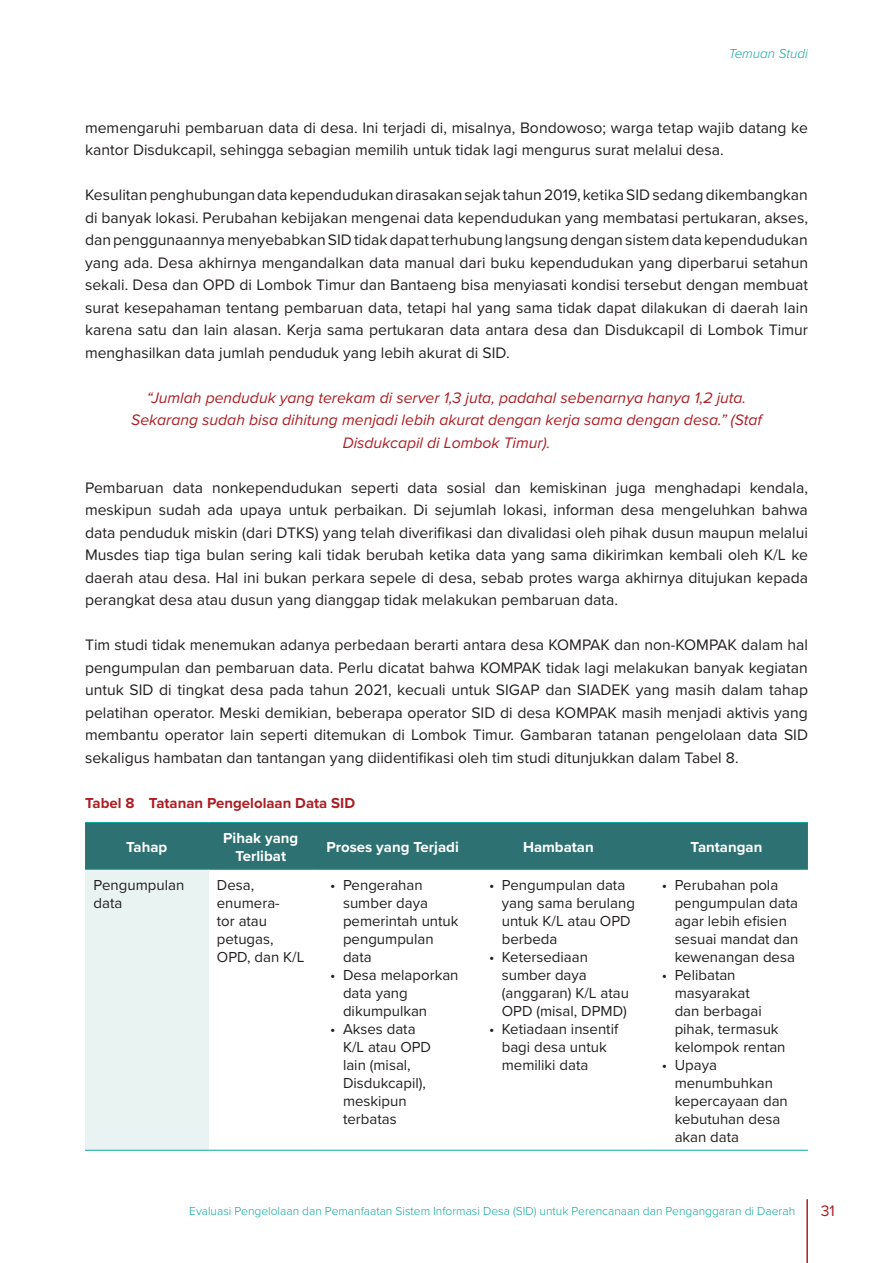
<style>
.page{position:relative;width:893px;height:1263px;background:#fff}
.page>*{position:absolute;margin:0;border:0;box-sizing:border-box;transform-origin:0 0}
.t1{font:15.75px/22.5px "Proxima Nova";color:#231f20;text-align:justify}
.quote{font:italic 15.75px/22.5px "Proxima Nova";color:#ac1e23;text-align:center}
.t2{font:15.75px "Proxima Nova";color:#ac1e23}
.table_normal{font:15px/18px "Proxima Nova";color:#231f20}
.table_header{font:700 15px/18px "Proxima Nova";color:#fff;text-align:center}
.table_title{font:700 15px "Proxima Nova";color:#ac1e23}
.t3{font:italic 300 13.5px "Proxima Nova";color:#12a79d}
.t4{font:300 12px "Proxima Nova";color:#12a79d}
</style>
<div class="page">
<hr style="left:806px;top:1199px;width:2px;height:64px;background:#ac1e23">
<div style="left:85px;top:823px;width:723px;height:46px;background:#2d7173"></div>
<div style="left:85px;top:869px;width:123px;height:281px;background:#e9f3f2"></div>
<hr style="left:85px;top:1150px;width:123px;height:1px;background:#12a79d">
<hr style="left:208px;top:1150px;width:105px;height:1px;background:#12a79d">
<hr style="left:313px;top:1150px;width:159px;height:1px;background:#12a79d">
<hr style="left:472px;top:1150px;width:173px;height:1px;background:#12a79d">
<hr style="left:645px;top:1150px;width:163px;height:1px;background:#12a79d">
<hr style="left:85px;top:822px;width:123px;height:1px;background:#12a79d">
<hr style="left:208px;top:822px;width:105px;height:1px;background:#12a79d">
<hr style="left:313px;top:822px;width:159px;height:1px;background:#12a79d">
<hr style="left:472px;top:822px;width:173px;height:1px;background:#12a79d">
<hr style="left:645px;top:822px;width:163px;height:1px;background:#12a79d">
<hr style="left:85px;top:869px;width:123px;height:1px;background:#12a79d">
<hr style="left:208px;top:869px;width:105px;height:1px;background:#12a79d">
<hr style="left:313px;top:869px;width:159px;height:1px;background:#12a79d">
<hr style="left:472px;top:869px;width:173px;height:1px;background:#12a79d">
<hr style="left:645px;top:869px;width:163px;height:1px;background:#12a79d">
<p class="t3" style="left:729px;top:44px;width:81px">Temuan Studi</p>
<p class="t1" style="left:85px;top:115px;width:724px">memengaruhi pembaruan data di desa. Ini terjadi di, misalnya, Bondowoso; warga tetap wajib datang ke kantor Disdukcapil, sehingga sebagian memilih untuk tidak lagi mengurus surat melalui desa.</p>
<p class="t1" style="left:85px;top:183px;width:724px">Kesulitan penghubungan data kependudukan dirasakan sejak tahun 2019, ketika SID sedang dikembangkan di banyak lokasi. Perubahan kebijakan mengenai data kependudukan yang membatasi pertukaran, akses, dan penggunaannya menyebabkan SID tidak dapat terhubung langsung dengan sistem data kependudukan yang ada. Desa akhirnya mengandalkan data manual dari buku kependudukan yang diperbarui setahun sekali. Desa dan OPD di Lombok Timur dan Bantaeng bisa menyiasati kondisi tersebut dengan membuat surat kesepahaman tentang pembaruan data, tetapi hal yang sama tidak dapat dilakukan di daerah lain karena satu dan lain alasan. Kerja sama pertukaran data antara desa dan Disdukcapil di Lombok Timur menghasilkan data jumlah penduduk yang lebih akurat di SID.</p>
<p class="quote" style="left:131px;top:385px;width:632px">“Jumlah penduduk yang terekam di server 1,3 juta, padahal sebenarnya hanya 1,2 juta.<br>Sekarang sudah bisa dihitung menjadi lebih akurat dengan kerja sama dengan desa.” (Staf<br>Disdukcapil di Lombok Timur).</p>
<p class="t1" style="left:85px;top:475px;width:724px">Pembaruan data nonkependudukan seperti data sosial dan kemiskinan juga menghadapi kendala, meskipun sudah ada upaya untuk perbaikan. Di sejumlah lokasi, informan desa mengeluhkan bahwa data penduduk miskin (dari DTKS) yang telah diverifikasi dan divalidasi oleh pihak dusun maupun melalui Musdes tiap tiga bulan sering kali tidak berubah ketika data yang sama dikirimkan kembali oleh K/L ke daerah atau desa. Hal ini bukan perkara sepele di desa, sebab protes warga akhirnya ditujukan kepada perangkat desa atau dusun yang dianggap tidak melakukan pembaruan data.</p>
<p class="t1" style="left:85px;top:633px;width:724px">Tim studi tidak menemukan adanya perbedaan berarti antara desa KOMPAK dan non-KOMPAK dalam hal pengumpulan dan pembaruan data. Perlu dicatat bahwa KOMPAK tidak lagi melakukan banyak kegiatan untuk SID di tingkat desa pada tahun 2021, kecuali untuk SIGAP dan SIADEK yang masih dalam tahap pelatihan operator. Meski demikian, beberapa operator SID di desa KOMPAK masih menjadi aktivis yang membantu operator lain seperti ditemukan di Lombok Timur. Gambaran tatanan pengelolaan data SID sekaligus hambatan dan tantangan yang diidentifikasi oleh tim studi ditunjukkan dalam Tabel 8.</p>
<p class="table_title" style="left:85px;top:791px;width:272px">Tabel 8 Tatanan Pengelolaan Data SID</p>
<p class="table_header" style="left:126px;top:837px;width:43px">Tahap</p>
<p class="table_header" style="left:223px;top:828px;width:77px">Pihak yang<br>Terlibat</p>
<p class="table_header" style="left:326px;top:837px;width:134px">Proses yang Terjadi</p>
<p class="table_header" style="left:523px;top:837px;width:72px">Hambatan</p>
<p class="table_header" style="left:690px;top:837px;width:73px">Tantangan</p>
<p class="table_normal" style="left:94px;top:875px;width:92px">Pengumpulan data</p>
<p class="table_normal" style="left:217px;top:875px;width:89px">Desa, enumera-<br>tor atau petugas,<br>OPD, dan K/L</p>
<p class="table_normal" style="left:343px;top:875px;width:117px;text-indent:-13px">• Pengerahan sumber daya pemerintah untuk pengumpulan data</p>
<p class="table_normal" style="left:343px;top:965px;width:117px;text-indent:-13px">• Desa melaporkan data yang dikumpulkan</p>
<p class="table_normal" style="left:343px;top:1019px;width:90px;text-indent:-13px">• Akses data<br>K/L atau OPD lain (misal,<br>Disdukcapil), meskipun terbatas</p>
<p class="table_normal" style="left:502px;top:875px;width:135px;text-indent:-13px">• Pengumpulan data yang sama berulang untuk K/L atau OPD berbeda</p>
<p class="table_normal" style="left:502px;top:947px;width:129px;text-indent:-13px">• Ketersediaan sumber daya (anggaran) K/L atau<br>OPD (misal, DPMD)</p>
<p class="table_normal" style="left:502px;top:1019px;width:118px;text-indent:-13px">• Ketiadaan insentif bagi desa untuk memiliki data</p>
<p class="table_normal" style="left:675px;top:875px;width:125px;text-indent:-13px">• Perubahan pola pengumpulan data agar lebih efisien sesuai mandat dan kewenangan desa</p>
<p class="table_normal" style="left:675px;top:965px;width:112px;text-indent:-13px">• Pelibatan masyarakat<br>dan berbagai pihak, termasuk kelompok rentan</p>
<p class="table_normal" style="left:675px;top:1055px;width:115px;text-indent:-13px">• Upaya menumbuhkan kepercayaan dan kebutuhan desa akan data</p>
<p class="t4" style="left:189px;top:1201px;width:607px">Evaluasi Pengelolaan dan Pemanfaatan Sistem Informasi Desa (SID) untuk Perencanaan dan Penganggaran di Daerah</p>
<p class="t2" style="left:821px;top:1199px;width:16px">31</p>
</div>
